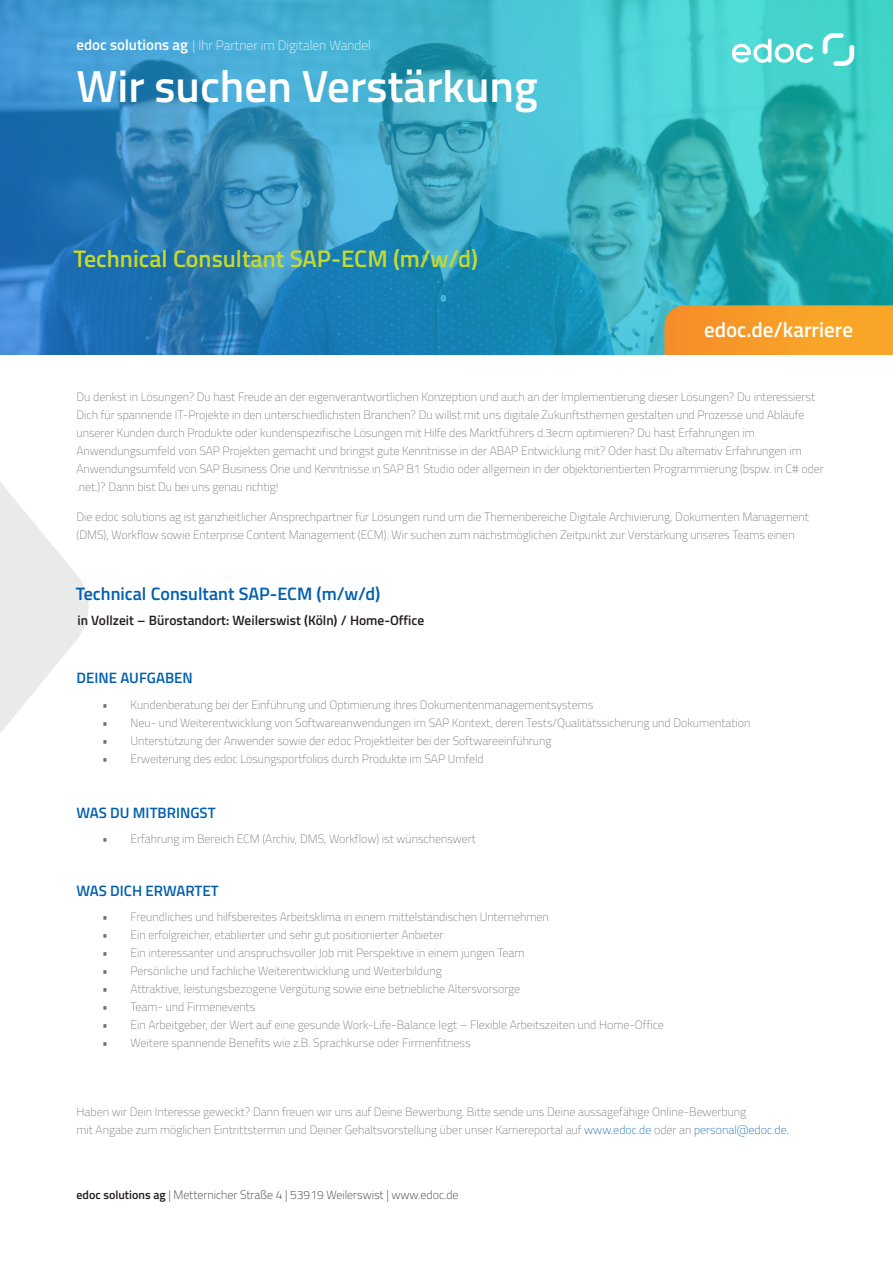
<style>
.page{position:relative;width:893px;height:1263px;background:#fff}
.page>*{position:absolute;margin:0;border:0;box-sizing:border-box;transform-origin:0 0}
.Eaton_Head{font:600 45px "Titillium Web";color:#fff}
.Eaton_Head-2{font:600 24px "Titillium Web";color:#c6d92d}
.t1{font:600 21px "Titillium Web";color:#fff}
.Headline{font:600 18px "Titillium Web";color:#015fae}
.Details{font:600 15px "Titillium Web";color:#015fae}
.Headline-2{font:600 13.5px "Titillium Web";color:#231f20}
.t2{font:200 13.5px "Titillium Web";color:#fff}
.Details-2{font:200 12px/18px "Titillium Web";color:#6c6d70}
.Details_Subhead{font:200 12px "Titillium Web";color:#6c6d70}
.Details-3{font:200 12px "Titillium Web";color:#231f20}
.s1{font-weight:600;font-size:15px}
.s2{color:#015fae}
.s3{color:#231f20}
.s4{font-weight:600}
</style>
<div class="page">
<svg style="left:0;top:482px;width:89px;height:251px"></svg>
<img style="left:0;top:0;width:893px;height:355px">
<svg style="left:731px;top:39px;width:82px;height:24px"></svg>
<svg style="left:823px;top:33px;width:31px;height:33px"></svg>
<svg style="left:664px;top:305px;width:229px;height:50px"></svg>
<p class="t2" style="left:77px;top:35px;width:296px"><span class="s1">edoc solutions ag</span> | Ihr Partner im Digitalen Wandel</p>
<p class="Eaton_Head" style="left:77px;top:52px;width:463px">Wir suchen Verstärkung</p>
<p class="Eaton_Head-2" style="left:73px;top:241px;width:406px">Technical Consultant SAP-ECM (m/w/d)</p>
<p class="t1" style="left:704px;top:314px;width:150px">edoc.de/karriere</p>
<p class="Details-2" style="left:77px;top:387px;width:749px">Du denkst in Lösungen? Du hast Freude an der eigenverantwortlichen Konzeption und auch an der Implementierung dieser Lösungen? Du interessierst Dich für spannende IT-Projekte in den unterschiedlichsten Branchen? Du willst mit uns digitale Zukunftsthemen gestalten und Prozesse und Abläufe unserer Kunden durch Produkte oder kundenspezifische Lösungen mit Hilfe des Marktführers d.3ecm optimieren? Du hast Erfahrungen im Anwendungsumfeld von SAP Projekten gemacht und bringst gute Kenntnisse in der ABAP Entwicklung mit? Oder hast Du alternativ Erfahrungen im Anwendungsumfeld von SAP Business One und Kenntnisse in SAP B1 Studio oder allgemein in der objektorientierten Programmierung (bspw. in C# oder .net.)? Dann bist Du bei uns genau richtig!</p>
<p class="Details-2" style="left:77px;top:507px;width:734px">Die edoc solutions ag ist ganzheitlicher Ansprechpartner für Lösungen rund um die Themenbereiche Digitale Archivierung, Dokumenten Management (DMS), Workflow sowie Enterprise Content Management (ECM). Wir suchen zum nächstmöglichen Zeitpunkt zur Verstärkung unseres Teams einen</p>
<p class="Headline" style="left:76px;top:580px;width:306px">Technical Consultant SAP-ECM (m/w/d)</p>
<p class="Headline-2" style="left:77px;top:610px;width:348px">in Vollzeit – Bürostandort: Weilerswist (Köln) / Home-Office</p>
<p class="Details" style="left:77px;top:667px;width:118px">DEINE AUFGABEN</p>
<p class="Details_Subhead" style="left:102px;top:696px;width:493px">• Kundenberatung bei der Einführung und Optimierung ihres Dokumentenmanagementsystems</p>
<p class="Details_Subhead" style="left:102px;top:714px;width:650px">• Neu- und Weiterentwicklung von Softwareanwendungen im SAP Kontext, deren Tests/Qualitätssicherung und Dokumentation</p>
<p class="Details_Subhead" style="left:102px;top:732px;width:451px">• Unterstützung der Anwender sowie der edoc Projektleiter bei der Softwareeinführung</p>
<p class="Details_Subhead" style="left:102px;top:750px;width:383px">• Erweiterung des edoc Lösungsportfolios durch Produkte im SAP Umfeld</p>
<p class="Details" style="left:77px;top:801px;width:141px">WAS DU MITBRINGST</p>
<p class="Details_Subhead" style="left:102px;top:830px;width:375px">• Erfahrung im Bereich ECM (Archiv, DMS, Workflow) ist wünschenswert</p>
<p class="Details" style="left:77px;top:879px;width:144px">WAS DICH ERWARTET</p>
<p class="Details_Subhead" style="left:102px;top:908px;width:448px">• Freundliches und hilfsbereites Arbeitsklima in einem mittelständischen Unternehmen</p>
<p class="Details_Subhead" style="left:102px;top:926px;width:343px">• Ein erfolgreicher, etablierter und sehr gut positionierter Anbieter</p>
<p class="Details_Subhead" style="left:102px;top:944px;width:424px">• Ein interessanter und anspruchsvoller Job mit Perspektive in einem jungen Team</p>
<p class="Details_Subhead" style="left:102px;top:962px;width:341px">• Persönliche und fachliche Weiterentwicklung und Weiterbildung</p>
<p class="Details_Subhead" style="left:102px;top:980px;width:420px">• Attraktive, leistungsbezogene Vergütung sowie eine betriebliche Altersvorsorge</p>
<p class="Details_Subhead" style="left:102px;top:998px;width:155px">• Team- und Firmenevents</p>
<p class="Details_Subhead" style="left:102px;top:1016px;width:563px">• Ein Arbeitgeber, der Wert auf eine gesunde Work-Life-Balance legt – Flexible Arbeitszeiten und Home-Office</p>
<p class="Details_Subhead" style="left:102px;top:1034px;width:370px">• Weitere spannende Benefits wie z.B. Sprachkurse oder Firmenfitness</p>
<p class="Details-2" style="left:77px;top:1102px;width:714px">Haben wir Dein Interesse geweckt? Dann freuen wir uns auf Deine Bewerbung. Bitte sende uns Deine aussagefähige Online-Bewerbung<br>mit Angabe zum möglichen Eintrittstermin und Deiner Gehaltsvorstellung über unser Karriereportal auf <span class="s2">www.edoc.de</span> oder an <span class="s2">personal@edoc.de</span><span class="s3">.</span></p>
<p class="Details-3" style="left:77px;top:1186px;width:384px"><span class="s4">edoc solutions ag</span> | Metternicher Straße 4 | 53919 Weilerswist | www.edoc.de</p>
</div>
